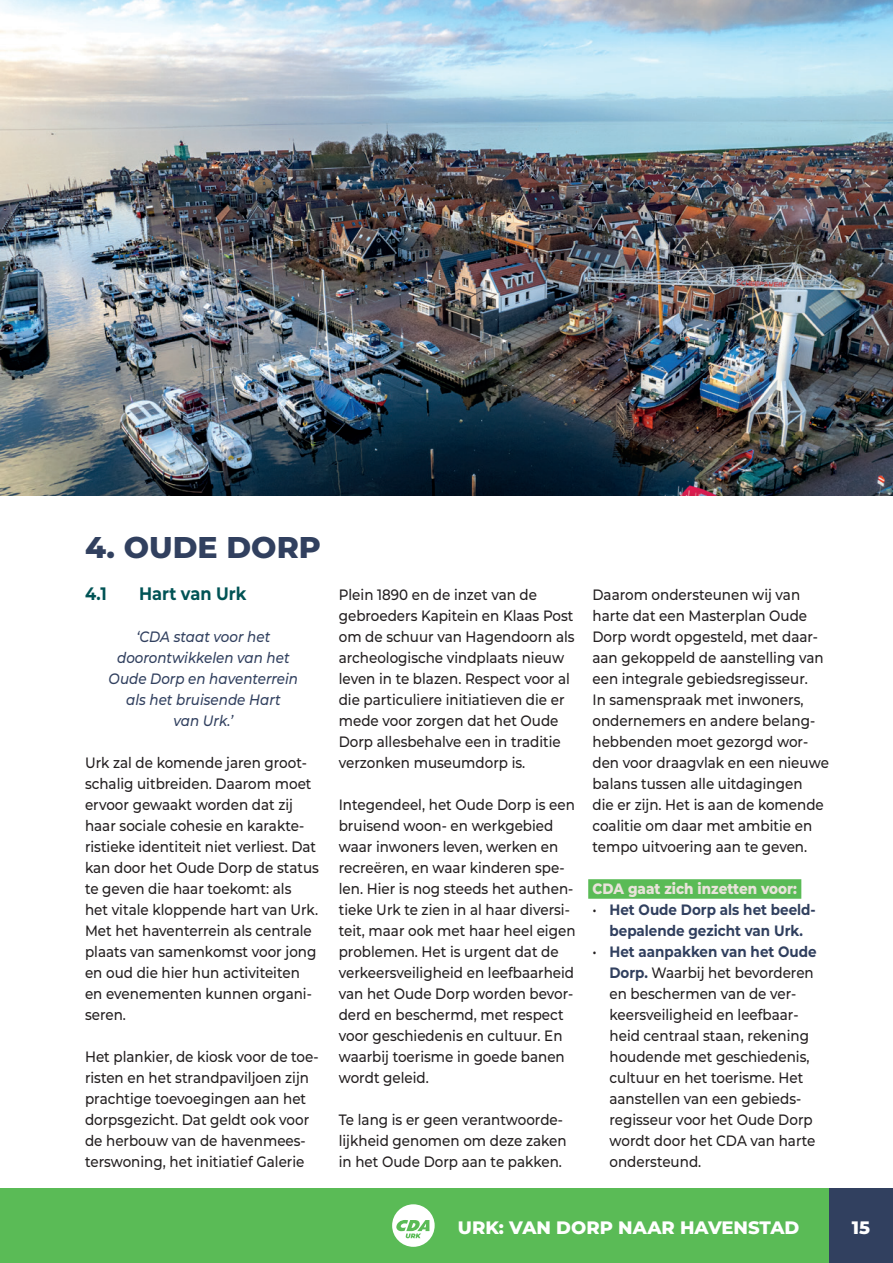
<style>
.page{position:relative;width:893px;height:1263px;background:#fff}
.page>*{position:absolute;margin:0;border:0;box-sizing:border-box;transform-origin:0 0}
.t1{font:800 30px "Montserrat";color:#31405f}
.t2{font:800 18px "Montserrat";color:#fff}
.t3{font:700 18px "Montserrat";color:#005355;scale:.9 1}
.t4{font:500 15px/21px "Montserrat";color:#231f20;scale:.9 1}
.t5{font:italic 500 15px/21px "Montserrat";color:#31405f;text-align:center;scale:.9 1}
.t6{font:700 15px/21px "Montserrat";color:#31405f;text-align:center;scale:.9 1}
.t7{font:800 15px "Montserrat";color:#e9e3da;scale:.9 1}
.s1{font-weight:500;color:#231f20}
.s2{font-weight:700;color:#31405f}
</style>
<div class="page">
<div style="left:0;top:1188px;width:829px;height:75px;background:#5abb56"></div>
<div style="left:829px;top:1188px;width:64px;height:75px;background:#31405f"></div>
<svg style="left:392px;top:1204px;width:43px;height:43px"></svg>
<div style="left:588px;top:879px;width:213px;height:20px;background:#5abb56"></div>
<img style="left:0;top:0;width:893px;height:495px">
<h1 class="t1" style="left:85px;top:525px;width:237px">4. OUDE DORP</h1>
<p class="t3" style="left:85px;top:581px;width:26px">4.1</p>
<p class="t3" style="left:139px;top:581px;width:121px">Hart van Urk</p>
<p class="t5" style="left:109px;top:626px;width:212px">‘CDA staat voor het doorontwikkelen van het<br>Oude Dorp en haventerrein als het bruisende Hart<br>van Urk.’</p>
<p class="t4" style="left:85px;top:752px;width:261px">Urk zal de komende jaren groot&shy;schalig uitbreiden. Daarom moet ervoor gewaakt worden dat zij haar sociale cohesie en karakte&shy;ristieke identiteit niet verliest. Dat kan door het Oude Dorp de status te geven die haar toekomt: als<br>het vitale kloppende hart van Urk.<br>Met het haventerrein als centrale plaats van samenkomst voor jong en oud die hier hun activiteiten en evenementen kunnen organi&shy;seren.</p>
<p class="t4" style="left:85px;top:1046px;width:261px">Het plankier, de kiosk voor de toe&shy;risten en het strandpaviljoen zijn prachtige toevoegingen aan het dorpsgezicht. Dat geldt ook voor de herbouw van de havenmees&shy;terswoning, het initiatief Galerie</p>
<p class="t4" style="left:339px;top:584px;width:264px">Plein 1890 en de inzet van de gebroeders Kapitein en Klaas Post om de schuur van Hagendoorn als archeologische vindplaats nieuw leven in te blazen. Respect voor al die particuliere initiatieven die er mede voor zorgen dat het Oude<br>Dorp allesbehalve een in traditie verzonken museumdorp is.</p>
<p class="t4" style="left:339px;top:794px;width:265px">Integendeel, het Oude Dorp is een bruisend woon- en werkgebied waar inwoners leven, werken en recreëren, en waar kinderen spe&shy;len. Hier is nog steeds het authen&shy;tieke Urk te zien in al haar diversi&shy;teit, maar ook met haar heel eigen problemen. Het is urgent dat de verkeersveiligheid en leefbaarheid van het Oude Dorp worden bevor&shy;derd en beschermd, met respect voor geschiedenis en cultuur. En waarbij toerisme in goede banen wordt geleid.</p>
<p class="t4" style="left:339px;top:1109px;width:255px">Te lang is er geen verantwoorde&shy;lijkheid genomen om deze zaken in het Oude Dorp aan te pakken.</p>
<p class="t4" style="left:592px;top:584px;width:264px">Daarom ondersteunen wij van harte dat een Masterplan Oude<br>Dorp wordt opgesteld, met daar&shy;aan gekoppeld de aanstelling van een integrale gebiedsregisseur.<br>In samenspraak met inwoners, ondernemers en andere belang&shy;hebbenden moet gezorgd wor&shy;den voor draagvlak en een nieuwe balans tussen alle uitdagingen<br>die er zijn. Het is aan de komende coalitie om daar met ambitie en tempo uitvoering aan te geven.</p>
<p class="t7" style="left:592px;top:878px;width:229px">CDA gaat zich inzetten voor:</p>
<p class="t6" style="left:592px;top:898px;width:250px"><span class="s1">•</span> Het Oude Dorp als het beeld&shy;bepalende gezicht van Urk.</p>
<p class="t4" style="left:609px;top:941px;width:232px;text-indent:-17px">• <span class="s2">Het aanpakken van het Oude<br>Dorp.</span> Waarbij het bevorderen en beschermen van de ver&shy;keersveiligheid en leefbaar&shy;heid centraal staan, rekening houdende met geschiedenis, cultuur en het toerisme. Het aanstellen van een gebieds&shy;regisseur voor het Oude Dorp wordt door het CDA van harte ondersteund.</p>
<p class="t2" style="left:458px;top:1215px;width:343px">URK: VAN DORP NAAR HAVENSTAD</p>
<p class="t2" style="left:852px;top:1215px;width:20px">15</p>
</div>
